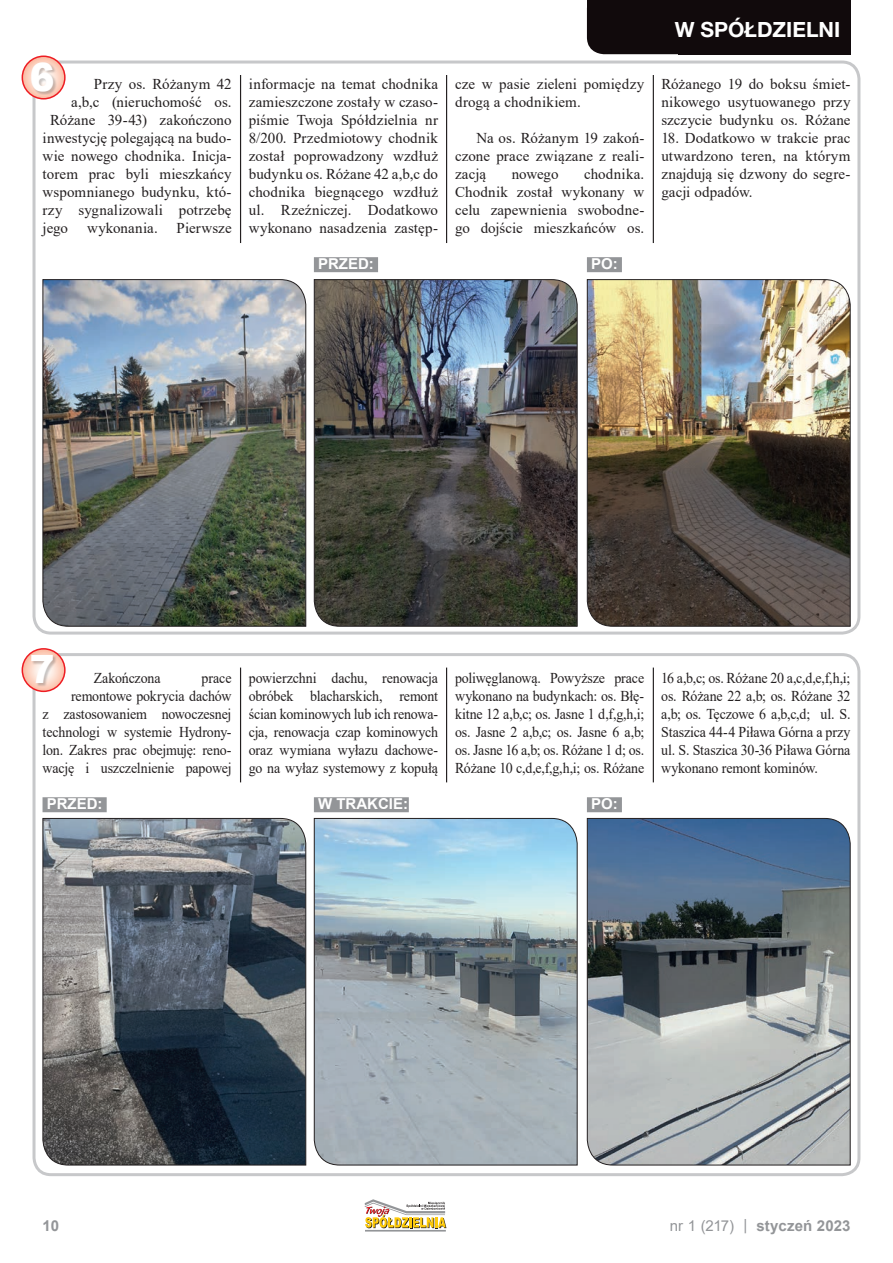
<style>
.page{position:relative;width:893px;height:1263px;background:#fff}
.page>*{position:absolute;margin:0;border:0;box-sizing:border-box;transform-origin:0 0}
.t1{font:900 39px "Arial";color:#fff;scale:.95 1}
.t2{font:700 21px "Helvetica Neue LT Pro";color:#fff}
.t3{font:15px/18px "Times New Roman";color:#231f20;text-align:justify}
.t4{font:15px/18px "Times New Roman";color:#231f20;text-align:justify;scale:.93 1}
.t5{font:700 15px "Arial";color:#fff}
.t6{font:700 15px "Arial";letter-spacing:.005em;color:#939598}
.s1{font-weight:400}
</style>
<div class="page">
<hr style="left:365px;top:1230px;width:81px;height:1px;background:#939598">
<svg style="left:365px;top:1199px;width:81px;height:29px"></svg>
<div style="left:33px;top:61px;width:827px;height:573px;border:3px solid #c7c8ca;border-radius:17px"></div>
<div style="left:33px;top:653px;width:827px;height:523px;border:3px solid #c7c8ca;border-radius:17px"></div>
<svg style="left:22px;top:56px;width:43px;height:43px"></svg>
<div style="left:22px;top:56px;width:44px;height:44px;border:2px solid #ee1d23;border-radius:50%"></div>
<svg style="left:22px;top:649px;width:43px;height:42px"></svg>
<div style="left:22px;top:648px;width:44px;height:44px;border:2px solid #ee1d23;border-radius:50%"></div>
<div style="left:31px;top:63px;width:26px;height:32px;background:#231f20;opacity:.25"></div>
<div style="left:32px;top:656px;width:25px;height:31px;background:#231f20;opacity:.25"></div>
<hr style="left:240px;top:668px;width:1px;height:114px;background:#231f20">
<hr style="left:240px;top:75px;width:1px;height:168px;background:#231f20">
<hr style="left:446px;top:668px;width:1px;height:114px;background:#231f20">
<hr style="left:446px;top:75px;width:1px;height:168px;background:#231f20">
<hr style="left:653px;top:668px;width:1px;height:114px;background:#231f20">
<hr style="left:653px;top:75px;width:1px;height:168px;background:#231f20">
<div style="left:587px;top:0;width:263px;height:54px;background:#110a0c"></div>
<img style="left:42px;top:279px;width:265px;height:348px">
<svg style="left:42px;top:818px;width:265px;height:348px;background:#586067"></svg>
<img style="left:587px;top:279px;width:264px;height:348px">
<svg style="left:587px;top:818px;width:264px;height:348px;background:#7a858e"></svg>
<img style="left:314px;top:279px;width:264px;height:348px">
<svg style="left:314px;top:818px;width:264px;height:348px;background:#96a7b0"></svg>
<div style="left:314px;top:257px;width:64px;height:15px;background:#939598"></div>
<div style="left:587px;top:257px;width:35px;height:15px;background:#939598"></div>
<div style="left:43px;top:797px;width:64px;height:15px;background:#939598"></div>
<div style="left:587px;top:797px;width:35px;height:15px;background:#939598"></div>
<div style="left:314px;top:797px;width:95px;height:15px;background:#939598"></div>
<h1 class="t1" style="left:30px;top:48px;width:28px">6</h1>
<p class="t3" style="left:94px;top:75px;width:139px">Przy os. Różanym 42</p>
<p class="t3" style="left:71px;top:93px;width:162px">a,b,c (nieruchomość os.</p>
<p class="t3" style="left:50px;top:111px;width:183px">Różane 39-43) zakończono</p>
<p class="t3" style="left:43px;top:129px;width:190px">inwestycję polegającą na budo-</p>
<p class="t3" style="left:43px;top:147px;width:190px">wie nowego chodnika. Inicja-</p>
<p class="t3" style="left:43px;top:165px;width:190px">torem prac byli mieszkańcy</p>
<p class="t3" style="left:43px;top:183px;width:190px">wspomnianego budynku, któ-</p>
<p class="t3" style="left:43px;top:201px;width:191px">rzy sygnalizowali potrzebę</p>
<p class="t3" style="left:43px;top:219px;width:27px">jego</p>
<p class="t3" style="left:87px;top:219px;width:72px">wykonania.</p>
<p class="t3" style="left:177px;top:219px;width:57px">Pierwsze</p>
<p class="t3" style="left:249px;top:75px;width:191px">informacje na temat chodnika zamieszczone zostały w czaso&shy;piśmie Twoja Spółdzielnia nr 8/200. Przedmiotowy chodnik został poprowadzony wzdłuż budynku os. Różane 42 a,b,c do chodnika biegnącego wzdłuż ul. Rzeźniczej. Dodatkowo wykonano nasadzenia zastęp-</p>
<p class="t3" style="left:455px;top:75px;width:191px">cze w pasie zieleni pomiędzy drogą a chodnikiem.</p>
<p class="t3" style="left:455px;top:129px;width:191px;text-indent:21px">Na os. Różanym 19 zakoń&shy;czone prace związane z reali&shy;zacją</p>
<p class="t3" style="left:455px;top:165px;width:191px;text-indent:129px">chodnika.<br>Chodnik został wykonany w celu zapewnienia swobodne&shy;go dojście mieszkańców os.</p>
<p class="t3" style="left:512px;top:165px;width:48px">nowego</p>
<p class="t5" style="left:318px;top:253px;width:57px">PRZED:</p>
<p class="t5" style="left:591px;top:253px;width:28px">PO:</p>
<h2 class="t2" style="left:675px;top:16px;width:167px">W SPÓŁDZIELNI</h2>
<p class="t3" style="left:661px;top:75px;width:191px">Różanego 19 do boksu śmiet&shy;nikowego usytuowanego przy szczycie budynku os. Różane</p>
<p class="t3" style="left:661px;top:129px;width:191px">18. Dodatkowo w trakcie prac utwardzono teren, na którym znajdują się dzwony do segre&shy;gacji odpadów.</p>
<h1 class="t1" style="left:30px;top:641px;width:28px">7</h1>
<p class="t4" style="left:43px;top:669px;width:205px;text-align:right">prace<br>remontowe pokrycia dachów<br>z zastosowaniem nowoczesnej technologi w systemie Hydrony&shy;lon. Zakres prac obejmuję: reno&shy;wację i uszczelnienie papowej</p>
<p class="t4" style="left:249px;top:669px;width:205px">powierzchni dachu, renowacja obróbek blacharskich, remont ścian kominowych lub ich renowa&shy;cja, renowacja czap kominowych oraz wymiana wyłazu dachowe&shy;go na wyłaz systemowy z kopułą</p>
<p class="t4" style="left:455px;top:669px;width:205px">poliwęglanową. Powyższe prace wykonano na budynkach: os. Błę&shy;kitne 12 a,b,c; os. Jasne 1 d,f,g,h,i; os. Jasne 2 a,b,c; os. Jasne 6 a,b; os. Jasne 16 a,b; os. Różane 1 d; os.<br>Różane 10 c,d,e,f,g,h,i; os. Różane</p>
<p class="t4" style="left:661px;top:669px;width:205px">16 a,b,c; os. Różane 20 a,c,d,e,f,h,i; os. Różane 22 a,b; os. Różane 32 a,b; os. Tęczowe 6 a,b,c,d; ul. S.<br>Staszica 44-4 Piława Górna a przy ul. S. Staszica 30-36 Piława Górna wykonano remont kominów.</p>
<p class="t4" style="left:94px;top:669px;width:73px">Zakończona</p>
<p class="t5" style="left:47px;top:793px;width:57px">PRZED:</p>
<p class="t5" style="left:318px;top:793px;width:91px">W TRAKCIE:</p>
<p class="t5" style="left:591px;top:793px;width:28px">PO:</p>
<p class="t6" style="left:43px;top:1215px;width:18px">10</p>
<p class="t6" style="left:670px;top:1215px;width:182px"><span class="s1">nr 1 (217) |</span> styczeń 2023</p>
</div>
